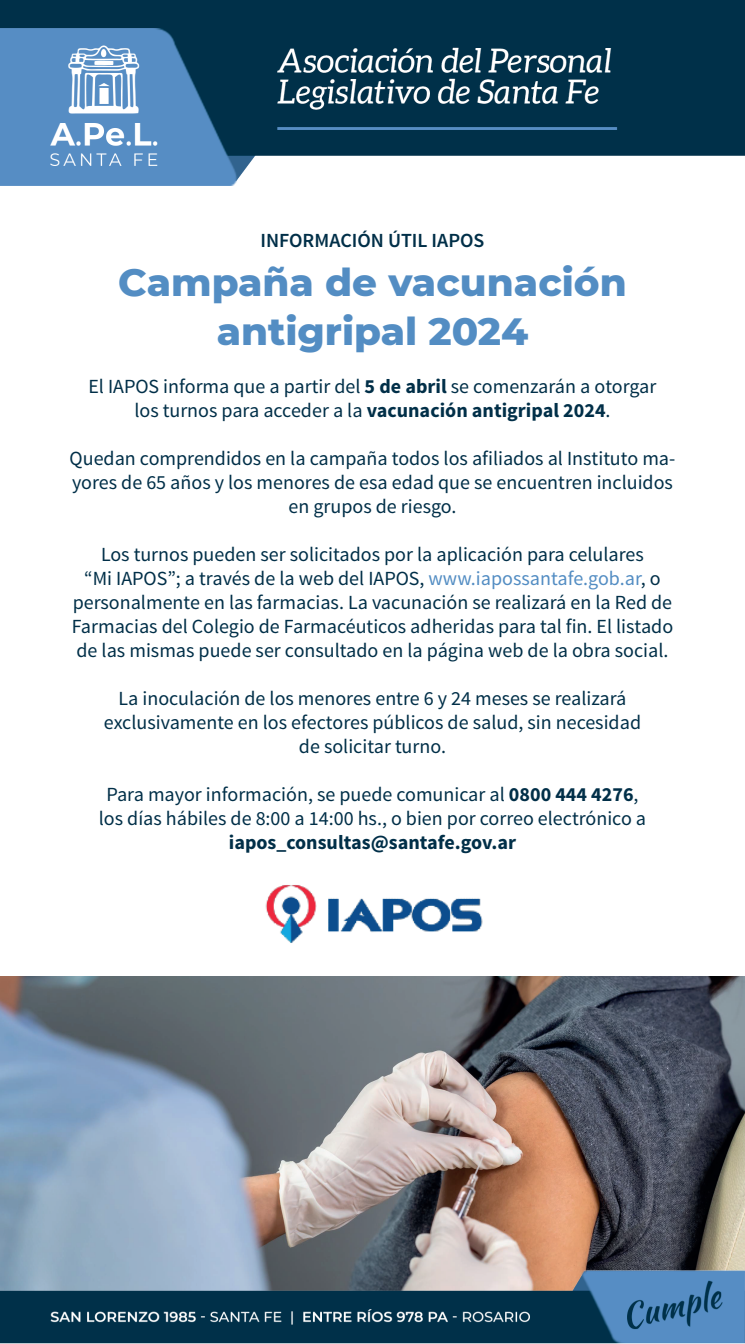
<style>
.page{position:relative;width:745px;height:1344px;background:#fff}
.page>*{position:absolute;margin:0;border:0;box-sizing:border-box;transform-origin:0 0}
.t1{font:800 38.75px/48.8px "Montserrat";color:#538dc3;text-align:center}
.t2{font:20px/24px "Source Sans Pro";color:#012f48;text-align:center}
.t3{font:700 20px "Source Sans Pro";color:#012f48}
.t4{font:600 20px "Source Sans Pro";color:#012f48}
.s1{font-weight:700}
.s2{color:#538dc3}
</style>
<div class="page">
<img style="left:265px;top:885px;width:218px;height:58px">
<img style="left:0;top:0;width:744px;height:186px">
<img style="left:0;top:976px;width:744px;height:271px">
<img style="left:0;top:1247px;width:744px;height:96px">
<p class="t4" style="left:260px;top:228px;width:225px">INFORMACIÓN ÚTIL IAPOS</p>
<h1 class="t1" style="left:118px;top:256px;width:509px">Campaña de vacunación antigripal 2024</h1>
<p class="t2" style="left:88px;top:374px;width:569px">El IAPOS informa que a partir del <span class="s1">5 de abril</span> se comenzarán a otorgar los turnos para acceder a la <span class="s1">vacunación antigripal 2024</span>.</p>
<p class="t2" style="left:70px;top:446px;width:607px">Quedan comprendidos en la campaña todos los afiliados al Instituto ma&shy;yores de 65 años y los menores de esa edad que se encuentren incluidos en grupos de riesgo.</p>
<p class="t2" style="left:72px;top:542px;width:602px">Los turnos pueden ser solicitados por la aplicación para celulares<br>“Mi IAPOS”; a través de la web del IAPOS, <span class="s2">www.iapossantafe.gob.ar</span>, o personalmente en las farmacias. La vacunación se realizará en la Red de Farmacias del Colegio de Farmacéuticos adheridas para tal fin. El listado de las mismas puede ser consultado en la página web de la obra social.</p>
<p class="t2" style="left:104px;top:686px;width:538px">La inoculación de los menores entre 6 y 24 meses se realizará exclusivamente en los efectores públicos de salud, sin necesidad de solicitar turno.</p>
<p class="t2" style="left:99px;top:782px;width:548px">Para mayor información, se puede comunicar al <span class="s1">0800 444 4276</span>, los días hábiles de 8:00 a 14:00 hs., o bien por correo electrónico a</p>
<p class="t3" style="left:229px;top:829px;width:289px">iapos_consultas@santafe.gov.ar</p>
</div>
